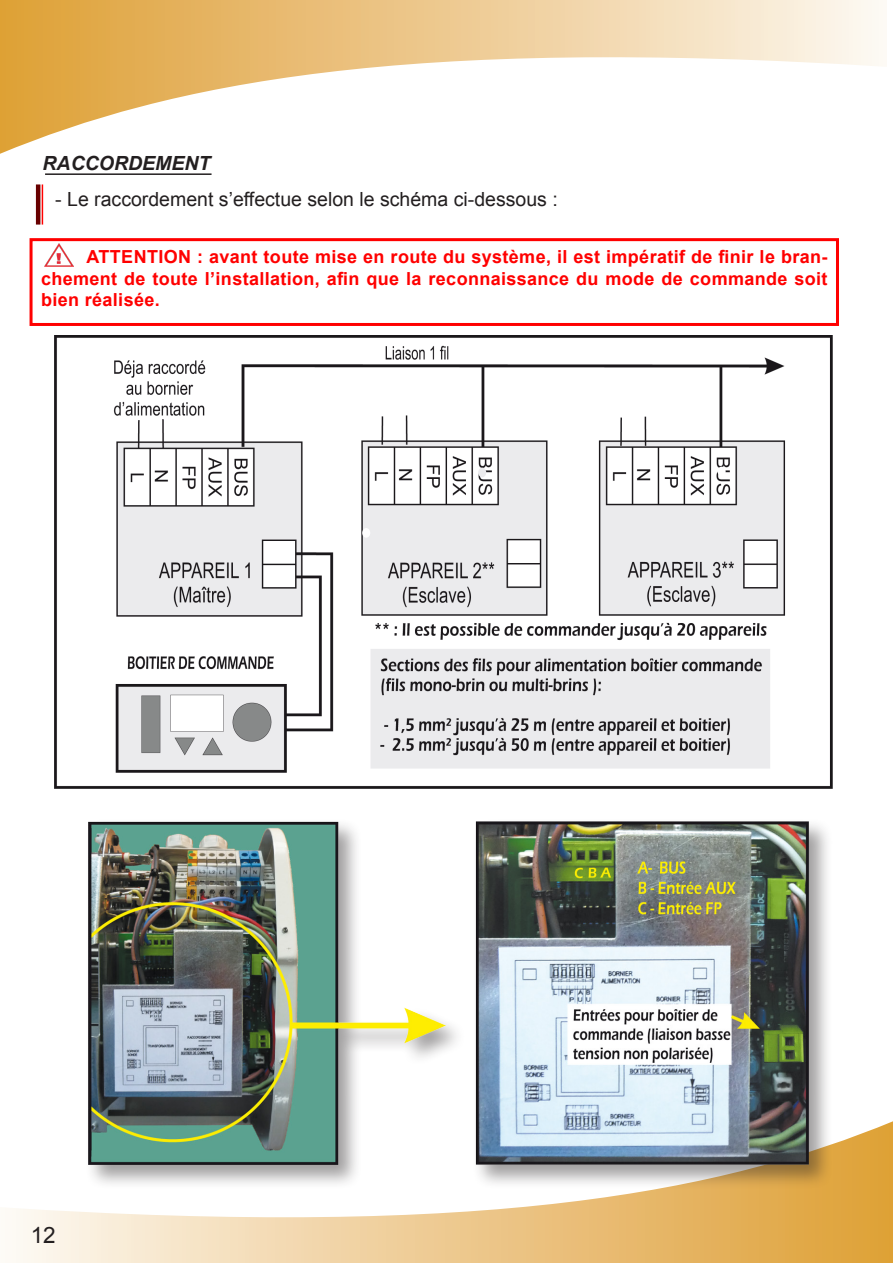
<style>
.page{position:relative;width:893px;height:1263px;background:#fff}
.page>*{position:absolute;margin:0;border:0;box-sizing:border-box;transform-origin:0 0}
.t1{font:22.5px "Arial";color:#231f20}
.t2{font:19.5px "Arial";color:#231f20}
.t3{font:italic 700 19.5px "Arial";color:#231f20}
.t4{font:700 18px/21.6px "Arial";letter-spacing:.02em;color:#f00;text-align:justify}
</style>
<div class="page">
<svg style="left:12px;top:1121px;width:881px;height:142px"></svg>
<svg style="left:0;top:0;width:883px;height:154px"></svg>
<hr style="left:45px;top:173px;width:167px;height:2px;background:#231f20">
<img style="left:54px;top:336px;width:779px;height:452px">
<div style="left:30px;top:238px;width:809px;height:88px;border:3px solid #f00"></div>
<img style="left:44px;top:244px;width:29px;height:23px">
<div style="left:362px;top:528px;width:8px;height:10px;background:#fff;border-radius:50%"></div>
<div style="left:478px;top:468px;width:8px;height:9px;background:#ebebed;border-radius:50%"></div>
<div style="left:718px;top:467px;width:8px;height:9px;background:#fff;border-radius:50%"></div>
<hr style="left:42px;top:184px;width:1px;height:41px;background:#f00">
<hr style="left:36px;top:184px;width:4px;height:41px;background:#680000">
<div style="left:84px;top:818px;width:749px;height:371px;background:#231f20;opacity:.43"></div>
<img style="left:88px;top:821px;width:720px;height:344px">
<p class="t3" style="left:43px;top:151px;width:169px">RACCORDEMENT</p>
<p class="t2" style="left:55px;top:187px;width:504px">- Le raccordement s’effectue selon le schéma ci-dessous :</p>
<p class="t4" style="left:41px;top:247px;width:788px;text-indent:46px">ATTENTION : avant toute mise en route du système, il est impératif de finir le bran&shy;chement de toute l’installation, afin que la reconnaissance du mode de commande soit bien réalisée.</p>
<p class="t1" style="left:31px;top:1221px;width:27px">12</p>
</div>
